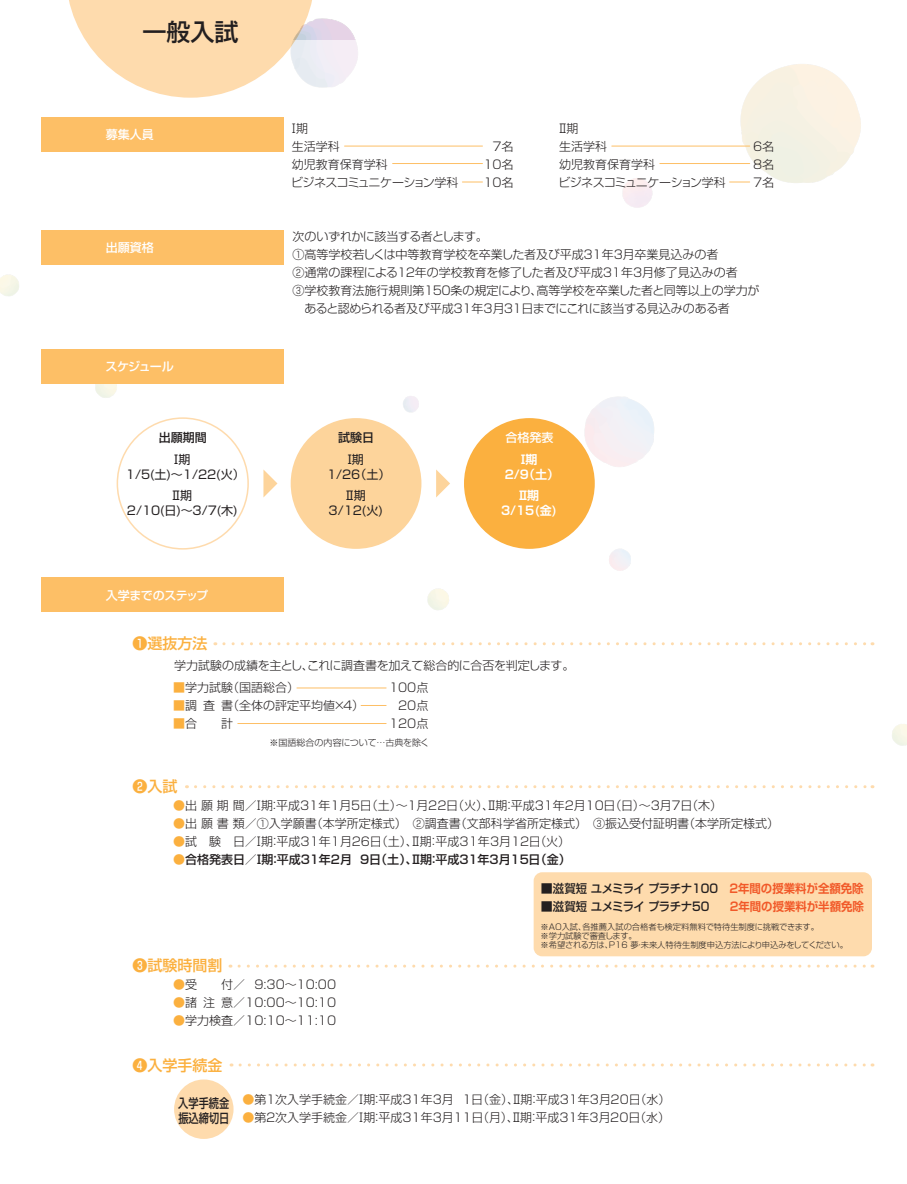
<style>
.page{position:relative;width:907px;height:1184px;background:#fff}
.page>*{position:absolute;margin:0;border:0;box-sizing:border-box;transform-origin:0 0}
.t1{font:500 24px "Shin Go Pro";color:#231f20}
.t2{font:500 15px "Shin Go Pro";color:#fbb03f}
.t3{font:500 12.75px/15px "Shin Go Pro";color:#231f20;scale:.8 1}
.t4{font:300 12px/18px "Shin Go Pro";color:#231f20;text-align:justify}
.t5{font:300 12px/18px "Shin Go Pro";letter-spacing:-.025em;color:#231f20}
.t6{font:12px/15px "Shin Go Pro";letter-spacing:-.085em;color:#231f20}
.t7{font:500 12px "Shin Go Pro";color:#231f20}
.t8{font:300 12px "Shin Go Pro";letter-spacing:-.03em;color:#231f20}
.t9{font:500 12px "Shin Go Pro";letter-spacing:-.03em;color:#231f20}
.t10{font:500 12px "Shin Go Pro";letter-spacing:-.04em;color:#231f20}
.t11{font:500 12px "Shin Go Pro";letter-spacing:-.005em;color:#fff}
.t12{font:700 12px/15px "Shin Go Pro De";color:#fff}
.t13{font:500 12px "Shin Go Pro";letter-spacing:-.04em;color:#fff}
.t14{font:300 9px "Shin Go Pro";letter-spacing:-.005em;color:#231f20}
.t15{font:300 8.25px/9px "Shin Go Pro";color:#231f20}
.s1{color:#fbb03f}
.s2{font-weight:300;color:#fbb03f}
.s3{font-family:"Shin Go Pro De";font-weight:700;color:#f15929}
</style>
<div class="page">
<svg style="left:69px;top:0;width:246px;height:98px"></svg>
<hr style="left:344px;top:146px;width:138px;height:1px;background:#fdbf66">
<hr style="left:392px;top:163px;width:90px;height:1px;background:#fdbf66">
<svg style="left:462px;top:182px;width:20px;height:1px"></svg>
<hr style="left:611px;top:146px;width:138px;height:1px;background:#fdbf66">
<hr style="left:659px;top:163px;width:90px;height:1px;background:#fdbf66">
<svg style="left:729px;top:182px;width:20px;height:1px"></svg>
<svg style="left:195px;top:785px;width:677px;height:3px"></svg>
<svg style="left:224px;top:642px;width:648px;height:3px"></svg>
<div style="left:41px;top:230px;width:243px;height:34px;background:#fdbf66"></div>
<div style="left:41px;top:117px;width:243px;height:34px;background:#fdbf66"></div>
<div style="left:41px;top:349px;width:243px;height:34px;background:#fdbf66"></div>
<div style="left:41px;top:577px;width:243px;height:34px;background:#fdbf66"></div>
<div style="left:174px;top:1079px;width:59px;height:59px;background:#fedbad;border-radius:50%"></div>
<svg style="left:361px;top:705px;width:25px;height:1px"></svg>
<hr style="left:238px;top:723px;width:148px;height:1px;background:#fdbf66">
<hr style="left:297px;top:687px;width:89px;height:1px;background:#fdbf66">
<svg style="left:240px;top:1063px;width:632px;height:3px"></svg>
<svg style="left:239px;top:964px;width:633px;height:3px"></svg>
<svg style="left:263px;top:469px;width:14px;height:28px"></svg>
<svg style="left:436px;top:469px;width:14px;height:28px"></svg>
<div style="left:290px;top:418px;width:131px;height:130px;background:#fdd49b;border-radius:50%"></div>
<div style="left:464px;top:418px;width:130px;height:130px;background:#fbb03f;border-radius:50%"></div>
<div style="left:533px;top:872px;width:338px;height:84px;background:#fedbad;border-radius:9px"></div>
<h1 class="t1" style="left:142px;top:12px;width:97px">一般入試</h1>
<p class="t11" style="left:106px;top:125px;width:49px">募集人員</p>
<p class="t11" style="left:106px;top:238px;width:49px">出願資格</p>
<p class="t11" style="left:106px;top:357px;width:70px">スケジュール</p>
<p class="t7" style="left:159px;top:427px;width:49px">出願期間</p>
<p class="t6" style="left:126px;top:450px;width:120px;text-indent:44px">Ⅰ期<br>1/5(土)～1/22(火）</p>
<p class="t6" style="left:127px;top:486px;width:112px;text-align:center">Ⅱ期<br>2/10(日)～3/7(木)</p>
<p class="t13" style="left:106px;top:585px;width:104px">入学までのステップ</p>
<p class="t2" style="left:132px;top:630px;width:76px">❶選抜方法</p>
<p class="t5" style="left:288px;top:118px;width:172px">Ⅰ期<br>生活学科<br>幼児教育保育学科<br>ビジネスコミュニケーション学科</p>
<p class="t4" style="left:483px;top:136px;width:32px;text-indent:9px">7名10名10名</p>
<p class="t5" style="left:556px;top:118px;width:170px">Ⅱ期<br>生活学科<br>幼児教育保育学科<br>ビジネスコミュニケーション学科</p>
<p class="t4" style="left:752px;top:136px;width:23px">6名8名7名</p>
<p class="t4" style="left:292px;top:226px;width:468px;text-align:left">次のいずれかに該当する者とします。<br>①高等学校若しくは中等教育学校を卒業した者及び平成３1年3月卒業見込みの者<br>②通常の課程による１２年の学校教育を修了した者及び平成３1年3月修了見込みの者<br>③学校教育法施行規則第１５０条の規定により、高等学校を卒業した者と同等以上の学力が　あると認められる者及び平成３1年3月３１日までにこれに該当する見込みのある者</p>
<p class="t7" style="left:338px;top:427px;width:37px">試験日</p>
<p class="t11" style="left:505px;top:427px;width:49px">合格発表</p>
<p class="t6" style="left:327px;top:450px;width:65px;text-indent:17px">Ⅰ期<br>1/26（土）</p>
<p class="t6" style="left:328px;top:486px;width:56px;text-align:center">Ⅱ期<br>3/12(火)</p>
<p class="t12" style="left:504px;top:450px;width:56px;text-indent:12px">Ⅰ期<br>2/9（土）</p>
<p class="t12" style="left:501px;top:486px;width:57px;text-align:center">Ⅱ期<br>3/15(金)</p>
<p class="t8" style="left:174px;top:655px;width:401px">学力試験の成績を主とし、これに調査書を加えて総合的に合否を判定します。</p>
<p class="t4" style="left:173px;top:677px;width:127px"><span class="s1">■</span>学力試験（国語総合）</p>
<p class="t4" style="left:173px;top:695px;width:192px"><span class="s1">■</span>調査書（全体の評定平均値×４）</p>
<p class="t4" style="left:173px;top:713px;width:61px"><span class="s1">■</span>合　　計</p>
<p class="t4" style="left:389px;top:677px;width:41px;text-align:right">100点<br>20点<br>120点</p>
<p class="t14" style="left:260px;top:734px;width:170px">　※国語総合の内容について…古典を除く</p>
<p class="t2" style="left:132px;top:773px;width:46px">❷入試</p>
<p class="t4" style="left:173px;top:794px;width:550px"><span class="s1">●</span>出願期間／Ⅰ期：平成31年1月5日（土）～1月22日（火）、Ⅱ期：平成31年2月10日（日）～3月7日（木）</p>
<p class="t4" style="left:173px;top:812px;width:607px"><span class="s1">●</span>出願書類／①入学願書（本学所定様式）　②調査書（文部科学省所定様式）　③振込受付証明書（本学所定様式）</p>
<p class="t4" style="left:173px;top:830px;width:398px"><span class="s1">●</span>試　験　日／Ⅰ期：平成31年1月26日（土）、Ⅱ期：平成31年3月12日（火）</p>
<p class="t7" style="left:173px;top:849px;width:399px"><span class="s2">●</span>合格発表日／Ⅰ期：平成31年2月 9日（土）、Ⅱ期：平成31年3月15日（金）</p>
<p class="t2" style="left:132px;top:953px;width:91px">❸試験時間割</p>
<p class="t4" style="left:173px;top:973px;width:164px"><span class="s1">●</span>受　　付／ 9:30～10:00</p>
<p class="t4" style="left:173px;top:991px;width:164px"><span class="s1">●</span>諸注意／10:00～10:10</p>
<p class="t4" style="left:173px;top:1009px;width:164px"><span class="s1">●</span>学力検査／10:10～11:10</p>
<p class="t2" style="left:132px;top:1052px;width:91px">❹入学手続金</p>
<p class="t9" style="left:540px;top:878px;width:324px">■滋賀短 ユメミライ プラチナ100　<span class="s3">２年間の授業料が全額免除</span></p>
<p class="t10" style="left:540px;top:896px;width:324px">■滋賀短 ユメミライ プラチナ50　 <span class="s3">２年間の授業料が半額免除</span></p>
<p class="t15" style="left:540px;top:921px;width:309px">※AO入試、各推薦入試の合格者も検定料無料で特待生制度に挑戦できます。<br>※学力試験で審査します。<br>※希望される方は、P16 夢・未来人特待生制度申込方法により申込みをしてください。</p>
<p class="t3" style="left:178px;top:1093px;width:65px">入学手続金振込締切日</p>
<p class="t4" style="left:242px;top:1089px;width:429px"><span class="s1">●</span>第１次入学手続金／Ⅰ期：平成31年3月 1日（金）、Ⅱ期：平成31年3月20日（水）</p>
<p class="t4" style="left:242px;top:1107px;width:429px"><span class="s1">●</span>第２次入学手続金／Ⅰ期：平成31年3月11日（月）、Ⅱ期：平成31年3月20日（水）</p>
</div>
